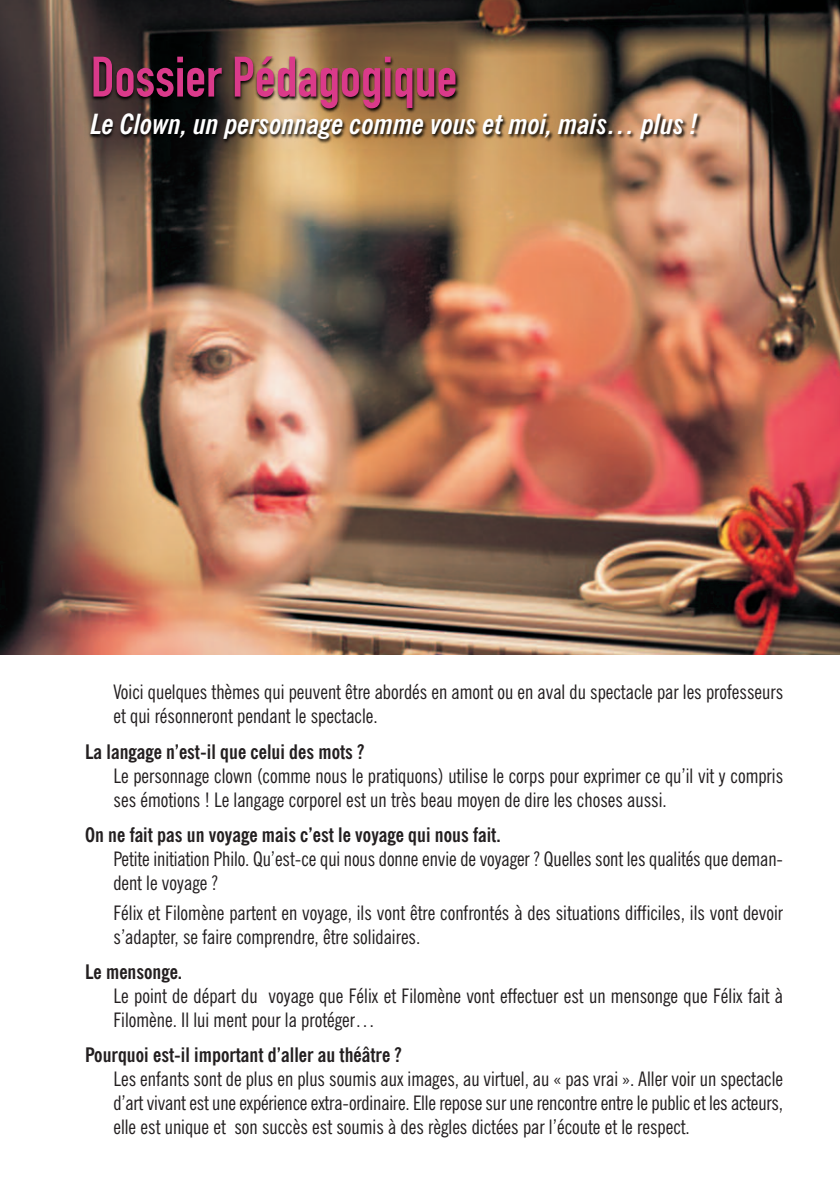
<style>
.page{position:relative;width:840px;height:1191px;background:#fff}
.page>*{position:absolute;margin:0;border:0;box-sizing:border-box;transform-origin:0 0}
.t1{font:56px "DIN Engschrift";color:#da3a8a}
.t2{font:italic 700 condensed 28px "News Gothic BT";color:#fff}
.t3{font:condensed 20px/24px "News Gothic BT";color:#231f20}
.t4{font:700 condensed 20px "News Gothic BT";color:#231f20}
</style>
<div class="page">
<img style="left:0;top:0;width:839px;height:655px">
<img style="left:77px;top:45px;width:657px;height:159px">
<h1 class="t1" style="left:91px;top:57px;width:368px">Dossier Pédagogique</h1>
<h2 class="t2" style="left:91px;top:114px;width:607px">Le Clown, un personnage comme vous et moi, mais… plus !</h2>
<p class="t3" style="left:113px;top:681px;width:670px">Voici quelques thèmes qui peuvent être abordés en amont ou en aval du spectacle par les professeurs et qui résonneront pendant le spectacle.</p>
<p class="t4" style="left:85px;top:744px;width:280px">La langage n’est-il que celui des mots ?</p>
<p class="t3" style="left:113px;top:765px;width:670px">Le personnage clown (comme nous le pratiquons) utilise le corps pour exprimer ce qu’il vit y compris ses émotions ! Le langage corporel est un très beau moyen de dire les choses aussi.</p>
<p class="t4" style="left:85px;top:827px;width:417px">On ne fait pas un voyage mais c’est le voyage qui nous fait.</p>
<p class="t3" style="left:113px;top:848px;width:670px">Petite initiation Philo. Qu’est-ce qui nous donne envie de voyager ? Quelles sont les qualités que deman&shy;dent le voyage ?</p>
<p class="t3" style="left:113px;top:902px;width:670px">Félix et Filomène partent en voyage, ils vont être confrontés à des situations difficiles, ils vont devoir s’adapter, se faire comprendre, être solidaires.</p>
<p class="t4" style="left:85px;top:964px;width:99px">Le mensonge.</p>
<p class="t3" style="left:113px;top:985px;width:670px">Le point de départ du voyage que Félix et Filomène vont effectuer est un mensonge que Félix fait à<br>Filomène. Il lui ment pour la protéger…</p>
<p class="t4" style="left:85px;top:1047px;width:318px">Pourquoi est-il important d’aller au théâtre ?</p>
<p class="t3" style="left:113px;top:1068px;width:670px;text-align:justify">Les enfants sont de plus en plus soumis aux images, au virtuel, au « pas vrai ». Aller voir un spectacle d’art vivant est une expérience extra-ordinaire. Elle repose sur une rencontre entre le public et les acteurs, elle est unique et son succès est soumis à des règles dictées par l’écoute et le respect.</p>
</div>
